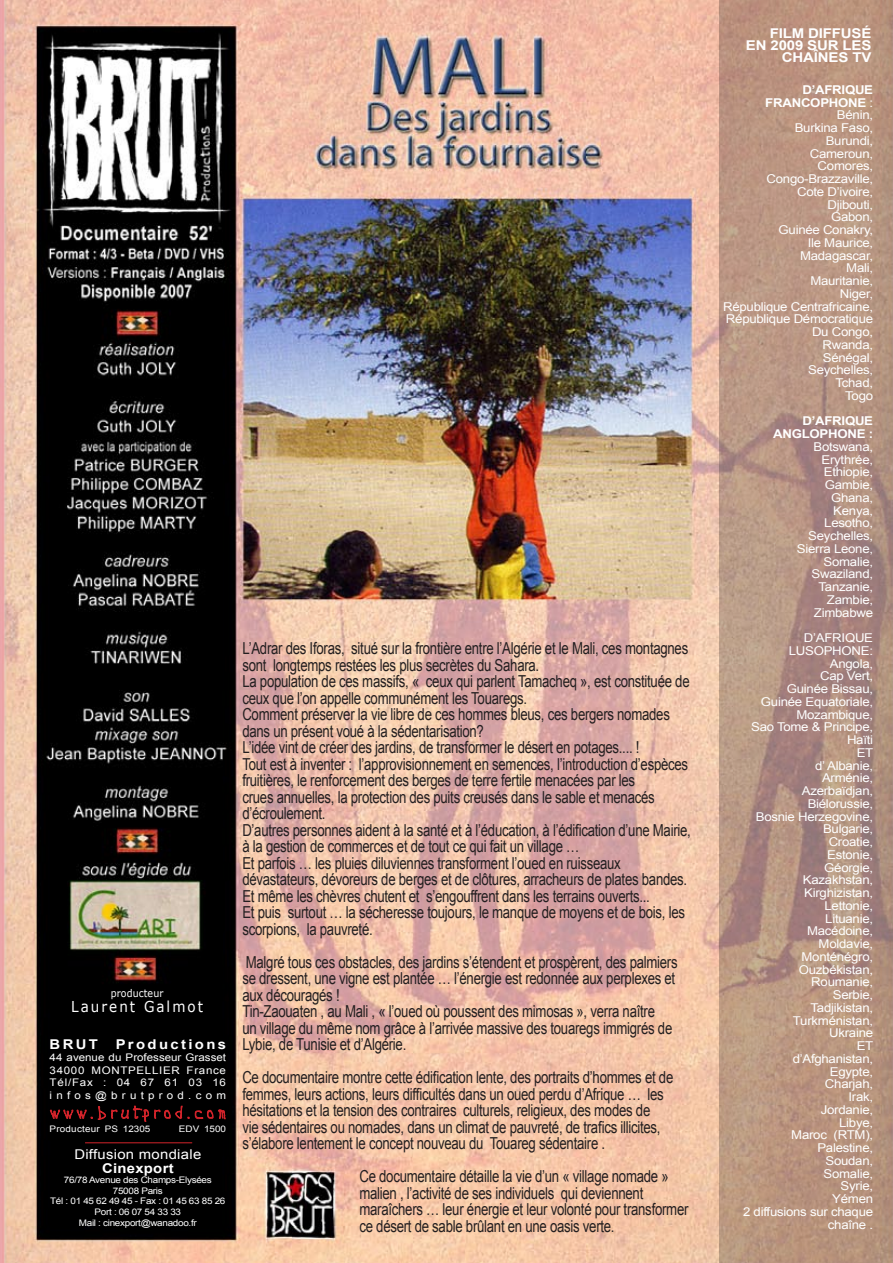
<style>
.page{position:relative;width:893px;height:1263px;background:#fff}
.page>*{position:absolute;margin:0;border:0;box-sizing:border-box;transform-origin:0 0}
.t1{font:16.5px/16.5px "Arial";letter-spacing:-.02em;color:#231f20;scale:.8 1}
.t2{font:15px "Verdana";letter-spacing:.15em;color:#fff;scale:.9 1}
.t3{font:700 13.5px/12px "Arial";letter-spacing:.02em;color:#fff;scale:1.11 1}
.t4{font:13.5px "Arial";letter-spacing:.02em;color:#fff;scale:1.1 1}
.t5{font:700 13.5px "Arial";letter-spacing:.02em;color:#fff;scale:1.1 1}
.t6{font:700 13.5px "Arial";letter-spacing:.16em;color:#fff;scale:1.1 1}
.t7{font:12.15px/12.8px "Arial";letter-spacing:-.02em;color:#fff;text-align:right;scale:1.09 1}
.t8{font:700 12.15px/12.8px "Arial";letter-spacing:-.02em;color:#fff;text-align:right;scale:1.09 1}
.t9{font:10.5px "Arial";letter-spacing:.06em;color:#fff;scale:1.1 1}
.t10{font:10.5px "Arial";color:#fff;scale:1.1 1}
.t11{font:10.5px "Arial";letter-spacing:.37em;color:#fff;scale:1.1 1}
.t12{font:10.5px "Verdana";letter-spacing:.01em;color:#fff;scale:.9 1}
.t13{font:9px "Arial";letter-spacing:-.03em;color:#fff;scale:1.1 1}
.t14{font:9px "Arial";letter-spacing:.02em;color:#fff;scale:1.1 1}
.s1{font-weight:400}
</style>
<div class="page">
<img style="left:0;top:0;width:720px;height:1263px">
<hr style="left:85px;top:1142px;width:107px;height:1px;background:#d1232a">
<svg style="left:50px;top:1104px;width:176px;height:18px;background:#260607"></svg>
<svg style="left:720px;top:0;width:173px;height:1263px;background:#b49280"></svg>
<p class="t12" style="left:111px;top:986px;width:60px">producteur</p>
<p class="t2" style="left:71px;top:997px;width:148px">Laurent Galmot</p>
<p class="t5" style="left:50px;top:1036px;width:45px">BRUT</p>
<p class="t6" style="left:116px;top:1036px;width:102px">PRODUCTIONS</p>
<p class="t10" style="left:50px;top:1051px;width:162px">44 avenue du Professeur Grasset</p>
<p class="t9" style="left:50px;top:1064px;width:162px">34000 MONTPELLIER France</p>
<p class="t9" style="left:50px;top:1077px;width:162px">Tél/Fax : 04 67 61 03 16</p>
<p class="t11" style="left:50px;top:1089px;width:162px">infos@brutprod.com</p>
<p class="t14" style="left:50px;top:1123px;width:93px">Producteur PS 12305</p>
<p class="t13" style="left:179px;top:1123px;width:44px">EDV 1500</p>
<p class="t4" style="left:74px;top:1147px;width:117px">Diffusion mondiale</p>
<p class="t5" style="left:102px;top:1160px;width:67px">CINEXPORT</p>
<p class="t13" style="left:64px;top:1175px;width:136px">76/78 Avenue des Champs-Elysées</p>
<p class="t13" style="left:113px;top:1185px;width:47px">75008 Paris</p>
<p class="t13" style="left:50px;top:1196px;width:161px">Tél : 01 45 62 49 45 - Fax : 01 45 63 85 26</p>
<p class="t13" style="left:95px;top:1207px;width:80px">Port : 06 07 54 33 33</p>
<p class="t13" style="left:79px;top:1217px;width:109px">Mail : cinexport@wanadoo.fr</p>
<p class="t1" style="left:242px;top:640px;width:559px">L’Adrar des Iforas, situé sur la frontière entre l’Algérie et le Mali, ces montagnes sont longtemps restées les plus secrètes du Sahara.</p>
<p class="t1" style="left:242px;top:673px;width:561px">La population de ces massifs, « ceux qui parlent Tamacheq », est constituée de ceux que l’on appelle communément les Touaregs.</p>
<p class="t1" style="left:242px;top:706px;width:536px">Comment préserver la vie libre de ces hommes bleus, ces bergers nomades dans un présent voué à la sédentarisation?</p>
<p class="t1" style="left:242px;top:739px;width:498px">L’idée vint de créer des jardins, de transformer le désert en potages.... !</p>
<p class="t1" style="left:242px;top:756px;width:559px">Tout est à inventer : l’approvisionnement en semences, l’introduction d’espèces fruitières, le renforcement des berges de terre fertile menacées par les<br>crues annuelles, la protection des puits creusés dans le sable et menacés d’écroulement.</p>
<p class="t1" style="left:242px;top:822px;width:562px">D’autres personnes aident à la santé et à l’éducation, à l’édification d’une Mairie, à la gestion de commerces et de tout ce qui fait un village …</p>
<p class="t1" style="left:242px;top:855px;width:558px">Et parfois … les pluies diluviennes transforment l’oued en ruisseaux dévastateurs, dévoreurs de berges et de clôtures, arracheurs de plates bandes.<br>Et même les chèvres chutent et s’engouffrent dans les terrains ouverts...</p>
<p class="t1" style="left:242px;top:904px;width:555px">Et puis surtout … la sécheresse toujours, le manque de moyens et de bois, les scorpions, la pauvreté.</p>
<p class="t1" style="left:242px;top:954px;width:546px">Malgré tous ces obstacles, des jardins s’étendent et prospèrent, des palmiers se dressent, une vigne est plantée … l’énergie est redonnée aux perplexes et aux découragés !</p>
<p class="t1" style="left:242px;top:1003px;width:539px">Tin-Zaouaten , au Mali , « l’oued où poussent des mimosas », verra naître un village du même nom grâce à l’arrivée massive des touaregs immigrés de<br>Lybie, de Tunisie et d’Algérie.</p>
<p class="t1" style="left:242px;top:1069px;width:540px">Ce documentaire montre cette édification lente, des portraits d’hommes et de femmes, leurs actions, leurs difficultés dans un oued perdu d’Afrique … les hésitations et la tension des contraires culturels, religieux, des modes de<br>vie sédentaires ou nomades, dans un climat de pauvreté, de trafics illicites, s’élabore lentement le concept nouveau du Touareg sédentaire .</p>
<p class="t1" style="left:359px;top:1168px;width:413px">Ce documentaire détaille la vie d’un « village nomade » malien , l’activité de ses individuels qui deviennent maraîchers … leur énergie et leur volonté pour transformer ce désert de sable brûlant en une oasis verte.</p>
<p class="t3" style="left:770px;top:27px;width:53px">FILM DIFFU</p>
<p class="t3" style="left:851px;top:27px;width:19px">SÉ</p>
<p class="t3" style="left:782px;top:39px;width:82px;text-indent:-36px">EN 2009 SUR LES<br>CHA</p>
<p class="t3" style="left:814px;top:51px;width:53px">ÎNE S TV</p>
<p class="t8" style="left:765px;top:83px;width:100px">D’AFRIQUE<br>FRANCOPHONE <span class="s1">:</span></p>
<p class="t7" style="left:837px;top:109px;width:35px">Bénin,</p>
<p class="t7" style="left:795px;top:121px;width:73px">Burkina Faso,</p>
<p class="t7" style="left:826px;top:134px;width:45px">Burundi,</p>
<p class="t7" style="left:810px;top:147px;width:60px">Cameroun,</p>
<p class="t7" style="left:818px;top:160px;width:52px">Comores,</p>
<p class="t7" style="left:767px;top:172px;width:99px">Congo-Brazzaville,</p>
<p class="t7" style="left:797px;top:185px;width:71px">Cote D’ivoire,</p>
<p class="t7" style="left:827px;top:198px;width:43px">Djibouti,</p>
<p class="t7" style="left:831px;top:211px;width:40px">Gabon,</p>
<p class="t7" style="left:778px;top:223px;width:88px">Guinée Conakry,</p>
<p class="t7" style="left:808px;top:236px;width:62px">Ile Maurice,</p>
<p class="t7" style="left:800px;top:249px;width:69px">Madagascar,</p>
<p class="t7" style="left:846px;top:262px;width:26px">Mali,</p>
<p class="t7" style="left:810px;top:274px;width:59px">Mauritanie,</p>
<p class="t7" style="left:840px;top:287px;width:32px">Niger,</p>
<p class="t7" style="left:723px;top:300px;width:139px">République Centrafricaine,</p>
<p class="t7" style="left:726px;top:313px;width:136px">République Démocratique<br>Du Congo,</p>
<p class="t7" style="left:822px;top:338px;width:48px">Rwanda,</p>
<p class="t7" style="left:823px;top:351px;width:48px">Sénégal,</p>
<p class="t7" style="left:808px;top:364px;width:61px">Seychelles,</p>
<p class="t7" style="left:835px;top:376px;width:36px">Tchad,</p>
<p class="t7" style="left:845px;top:389px;width:27px">Togo</p>
<p class="t8" style="left:773px;top:415px;width:93px">D’AFRIQUE<br>ANGLOPHONE :</p>
<p class="t7" style="left:813px;top:440px;width:56px">Botswana,</p>
<p class="t7" style="left:822px;top:453px;width:49px">Erythrée,</p>
<p class="t7" style="left:824px;top:466px;width:47px">Ethiopie,</p>
<p class="t7" style="left:825px;top:478px;width:46px">Gambie,</p>
<p class="t7" style="left:831px;top:491px;width:40px">Ghana,</p>
<p class="t7" style="left:833px;top:504px;width:38px">Kenya,</p>
<p class="t7" style="left:824px;top:517px;width:46px">Lesotho,</p>
<p class="t7" style="left:808px;top:529px;width:61px">Seychelles,</p>
<p class="t7" style="left:797px;top:542px;width:71px">Sierra Leone,</p>
<p class="t7" style="left:823px;top:555px;width:47px">Somalie,</p>
<p class="t7" style="left:811px;top:568px;width:58px">Swaziland,</p>
<p class="t7" style="left:819px;top:580px;width:52px">Tanzanie,</p>
<p class="t7" style="left:827px;top:593px;width:44px">Zambie,</p>
<p class="t7" style="left:814px;top:606px;width:56px">Zimbabwe</p>
<p class="t7" style="left:804px;top:631px;width:65px">d’AFRIQUE</p>
<p class="t7" style="left:789px;top:644px;width:79px">LUSOPHONE:</p>
<p class="t7" style="left:830px;top:657px;width:41px">Angola,</p>
<p class="t7" style="left:820px;top:670px;width:50px">Cap Vert,</p>
<p class="t7" style="left:787px;top:682px;width:81px">Guinée Bissau,</p>
<p class="t7" style="left:761px;top:695px;width:104px">Guinée Equatoriale,</p>
<p class="t7" style="left:796px;top:708px;width:72px">Mozambique,</p>
<p class="t7" style="left:751px;top:721px;width:113px">Sao Tome &amp; Principe,</p>
<p class="t7" style="left:847px;top:733px;width:25px">Haïti</p>
<p class="t7" style="left:857px;top:746px;width:9px">et</p>
<p class="t7" style="left:815px;top:759px;width:55px">d’ Albanie,</p>
<p class="t7" style="left:822px;top:772px;width:48px">Arménie,</p>
<p class="t7" style="left:802px;top:784px;width:67px">Azerbaïdjan,</p>
<p class="t7" style="left:808px;top:797px;width:62px">Biélorussie,</p>
<p class="t7" style="left:756px;top:810px;width:109px">Bosnie Herzegovine,</p>
<p class="t7" style="left:823px;top:823px;width:47px">Bulgarie,</p>
<p class="t7" style="left:829px;top:835px;width:42px">Croatie,</p>
<p class="t7" style="left:827px;top:848px;width:44px">Estonie,</p>
<p class="t7" style="left:824px;top:861px;width:46px">Géorgie,</p>
<p class="t7" style="left:803px;top:874px;width:66px">Kazakhstan,</p>
<p class="t7" style="left:804px;top:886px;width:65px">Kirghizistan,</p>
<p class="t7" style="left:824px;top:899px;width:46px">Lettonie,</p>
<p class="t7" style="left:825px;top:912px;width:45px">Lituanie,</p>
<p class="t7" style="left:807px;top:925px;width:62px">Macédoine,</p>
<p class="t7" style="left:819px;top:937px;width:51px">Moldavie,</p>
<p class="t7" style="left:801px;top:950px;width:67px">Monténégro,</p>
<p class="t7" style="left:799px;top:963px;width:70px">Ouzbékistan,</p>
<p class="t7" style="left:811px;top:976px;width:58px">Roumanie,</p>
<p class="t7" style="left:833px;top:988px;width:38px">Serbie,</p>
<p class="t7" style="left:811px;top:1001px;width:59px">Tadjikistan,</p>
<p class="t7" style="left:793px;top:1014px;width:75px">Turkménistan,</p>
<p class="t7" style="left:829px;top:1027px;width:42px">Ukraine</p>
<p class="t7" style="left:857px;top:1039px;width:9px">et</p>
<p class="t7" style="left:793px;top:1052px;width:75px">d’Afghanistan,</p>
<p class="t7" style="left:830px;top:1065px;width:41px">Egypte,</p>
<p class="t7" style="left:825px;top:1078px;width:46px">Charjah,</p>
<p class="t7" style="left:848px;top:1090px;width:24px">Irak,</p>
<p class="t7" style="left:821px;top:1103px;width:49px">Jordanie,</p>
<p class="t7" style="left:839px;top:1116px;width:33px">Libye,</p>
<p class="t7" style="left:791px;top:1129px;width:77px">Maroc (RTM),</p>
<p class="t7" style="left:817px;top:1141px;width:53px">Palestine,</p>
<p class="t7" style="left:825px;top:1154px;width:45px">Soudan,</p>
<p class="t7" style="left:823px;top:1167px;width:47px">Somalie,</p>
<p class="t7" style="left:841px;top:1180px;width:31px">Syrie,</p>
<p class="t7" style="left:832px;top:1192px;width:39px">Yémen</p>
<p class="t7" style="left:743px;top:1205px;width:121px">2 diffusions sur chaque chaîne .</p>
</div>
